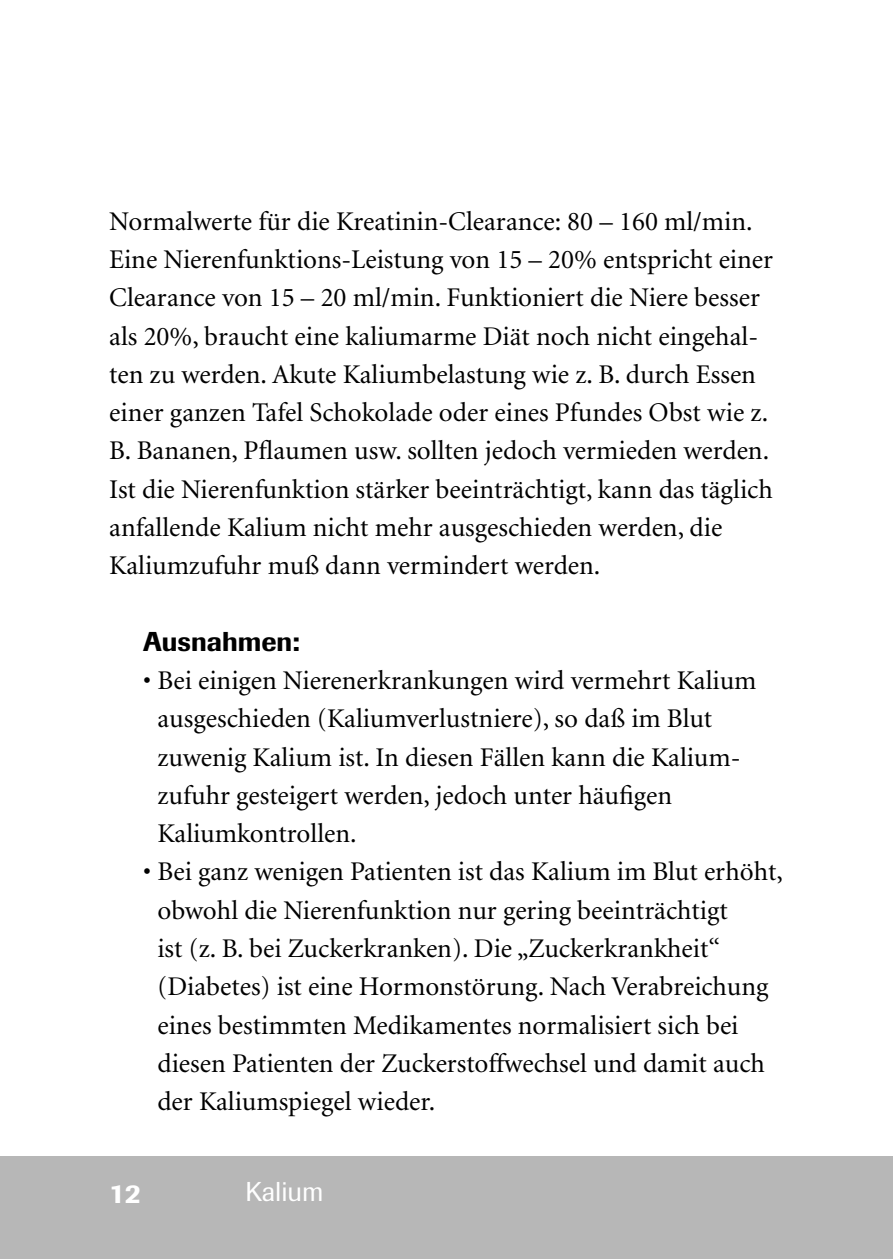
<style>
.page{position:relative;width:893px;height:1259px;background:#fff}
.page>*{position:absolute;margin:0;border:0;box-sizing:border-box;transform-origin:0 0}
.t1{font:27px/38.4px "Minion";color:#000}
.SubHead1-Imago{font:500 27px "Imago";color:#000}
.Pagi-Head{font:27px "Imago";color:#fff}
.t2{font:500 27px "Imago";color:#fff}
</style>
<div class="page">
<div style="left:0;top:1157px;width:893px;height:102px;background:#b7b7b7"></div>
<p class="t1" style="left:109px;top:203px;width:645px">Normalwerte für die Kreatinin-Clearance: 80 – 160 ml/min.</p>
<p class="t1" style="left:109px;top:241px;width:665px">Eine Nierenfunktions-Leistung von 15 – 20% entspricht einer Clearance von 15 – 20 ml/min. Funktioniert die Niere besser als 20%, braucht eine kaliumarme Diät noch nicht eingehal&shy;ten zu werden. Akute Kaliumbelastung wie z. B. durch Essen einer ganzen Tafel Schokolade oder eines Pfundes Obst wie z.<br>B. Bananen, Pflaumen usw. sollten jedoch vermieden werden.<br>Ist die Nierenfunktion stärker beeinträchtigt, kann das täglich anfallende Kalium nicht mehr ausgeschieden werden, die Kaliumzufuhr muß dann vermindert werden.</p>
<p class="SubHead1-Imago" style="left:143px;top:625px;width:158px">Ausnahmen:</p>
<p class="t1" style="left:157px;top:662px;width:600px;text-indent:-14px">• Bei einigen Nierenerkrankungen wird vermehrt Kalium ausgeschieden (Kaliumverlustniere), so daß im Blut zuwenig Kalium ist. In diesen Fällen kann die Kalium&shy;zufuhr gesteigert werden, jedoch unter häufigen Kaliumkontrollen.</p>
<p class="t1" style="left:157px;top:853px;width:627px;text-indent:-14px">• Bei ganz wenigen Patienten ist das Kalium im Blut erhöht, obwohl die Nierenfunktion nur gering beeinträchtigt<br>ist (z. B. bei Zuckerkranken). Die „Zuckerkrankheit“ (Diabetes) ist eine Hormonstörung. Nach Verabreichung eines bestimmten Medikamentes normalisiert sich bei diesen Patienten der Zuckerstoffwechsel und damit auch der Kaliumspiegel wieder.</p>
<p class="t2" style="left:55px;top:1175px;width:88px">12 12</p>
<p class="Pagi-Head" style="left:245px;top:1176px;width:80px">Kalium</p>
</div>
